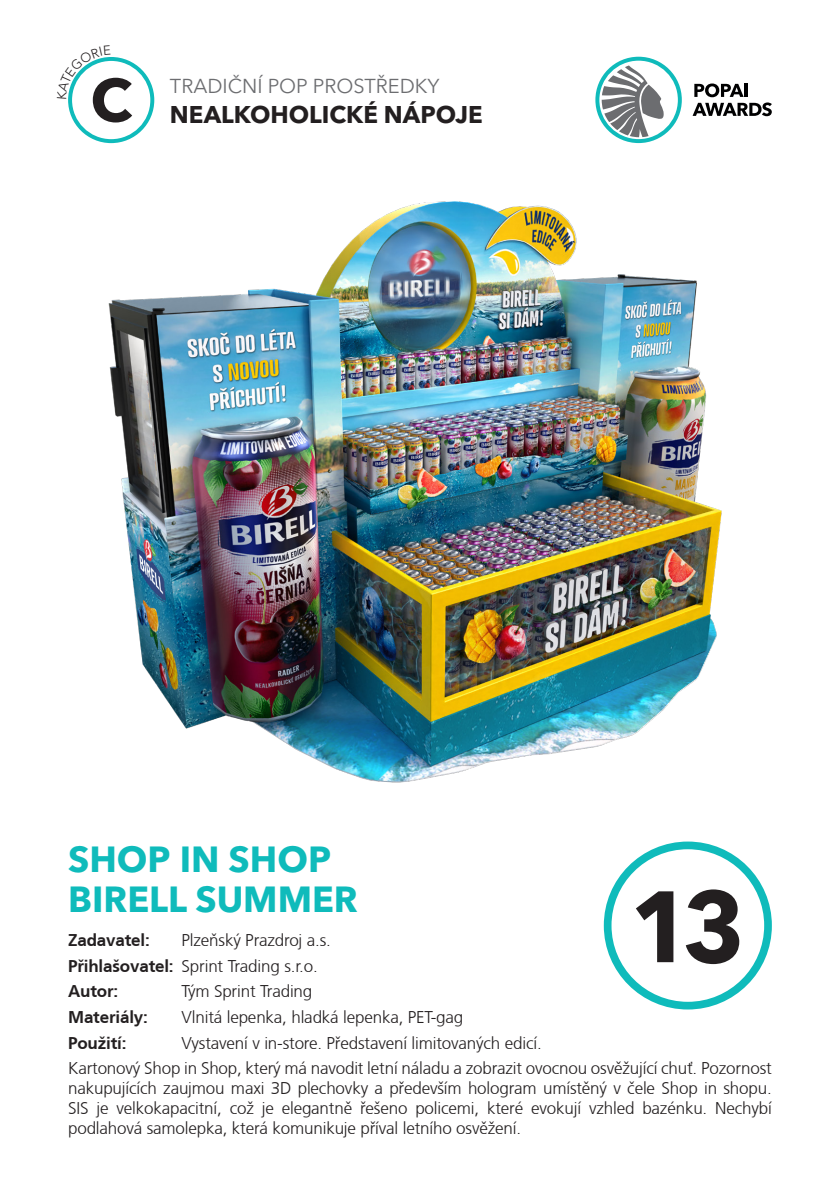
<style>
.page{position:relative;width:840px;height:1191px;background:#fff}
.page>*{position:absolute;margin:0;border:0;box-sizing:border-box;transform-origin:0 0}
.t1{font:700 100px "Avenir Next LT Pro";color:#231f20}
.t2{font:700 60px "Avenir Next LT Pro";color:#231f20}
.Titulek{font:700 36px/40px "Avenir Next LT Pro";color:#0fbbbb}
.t3{font:700 24px "Avenir Next LT Pro";color:#231f20}
.t4{font:20px "Avenir Next LT Pro";color:#6c6d70}
.Základní_text{font:300 17px/20px "Frutiger CE";letter-spacing:-.01em;color:#231f20;text-align:justify}
.Základní_text-2{font:700 17px "Frutiger CE";letter-spacing:-.01em;color:#231f20}
.s1{font-weight:700}
</style>
<div class="page">
<svg style="left:692px;top:83px;width:79px;height:33px"></svg>
<svg style="left:595px;top:57px;width:86px;height:86px"></svg>
<svg style="left:603px;top:841px;width:168px;height:168px"></svg>
<img style="left:108px;top:201px;width:614px;height:582px">
<svg style="left:68px;top:57px;width:86px;height:86px"></svg>
<p class="t2" style="left:90px;top:64px;width:43px">C</p>
<p class="t4" style="left:170px;top:75px;width:271px">TRADIČNÍ POP PROSTŘEDKY</p>
<p class="t3" style="left:170px;top:100px;width:314px">NEALKOHOLICKÉ NÁPOJE</p>
<p class="Titulek" style="left:68px;top:839px;width:291px">SHOP IN SHOP<br>BIRELL SUMMER</p>
<p class="Základní_text-2" style="left:68px;top:929px;width:83px">Zadavatel:</p>
<p class="Základní_text" style="left:181px;top:929px;width:151px">Plzeňský Prazdroj a.s.</p>
<p class="Základní_text" style="left:68px;top:955px;width:251px"><span class="s1">Přihlašovatel:</span> Sprint Trading s.r.o.</p>
<p class="Základní_text-2" style="left:68px;top:981px;width:52px">Autor:</p>
<p class="Základní_text" style="left:181px;top:981px;width:132px">Tým Sprint Trading</p>
<p class="Základní_text-2" style="left:68px;top:1006px;width:81px">Materiály:</p>
<p class="Základní_text" style="left:181px;top:1006px;width:283px">Vlnitá lepenka, hladká lepenka, PET-gag</p>
<p class="Základní_text-2" style="left:68px;top:1032px;width:60px">Použití:</p>
<p class="Základní_text" style="left:181px;top:1032px;width:361px">Vystavení v in-store. Představení limitovaných edicí.</p>
<p class="Základní_text" style="left:68px;top:1058px;width:704px">Kartonový Shop in Shop, který má navodit letní náladu a zobrazit ovocnou osvěžující chuť. Pozornost nakupujících zaujmou maxi 3D plechovky a především hologram umístěný v čele Shop in shopu.<br>SIS je velkokapacitní, což je elegantně řešeno policemi, které evokují vzhled bazénku. Nechybí podlahová samolepka, která komunikuje příval letního osvěžení.</p>
<p class="t1" style="left:629px;top:866px;width:117px">13</p>
</div>
